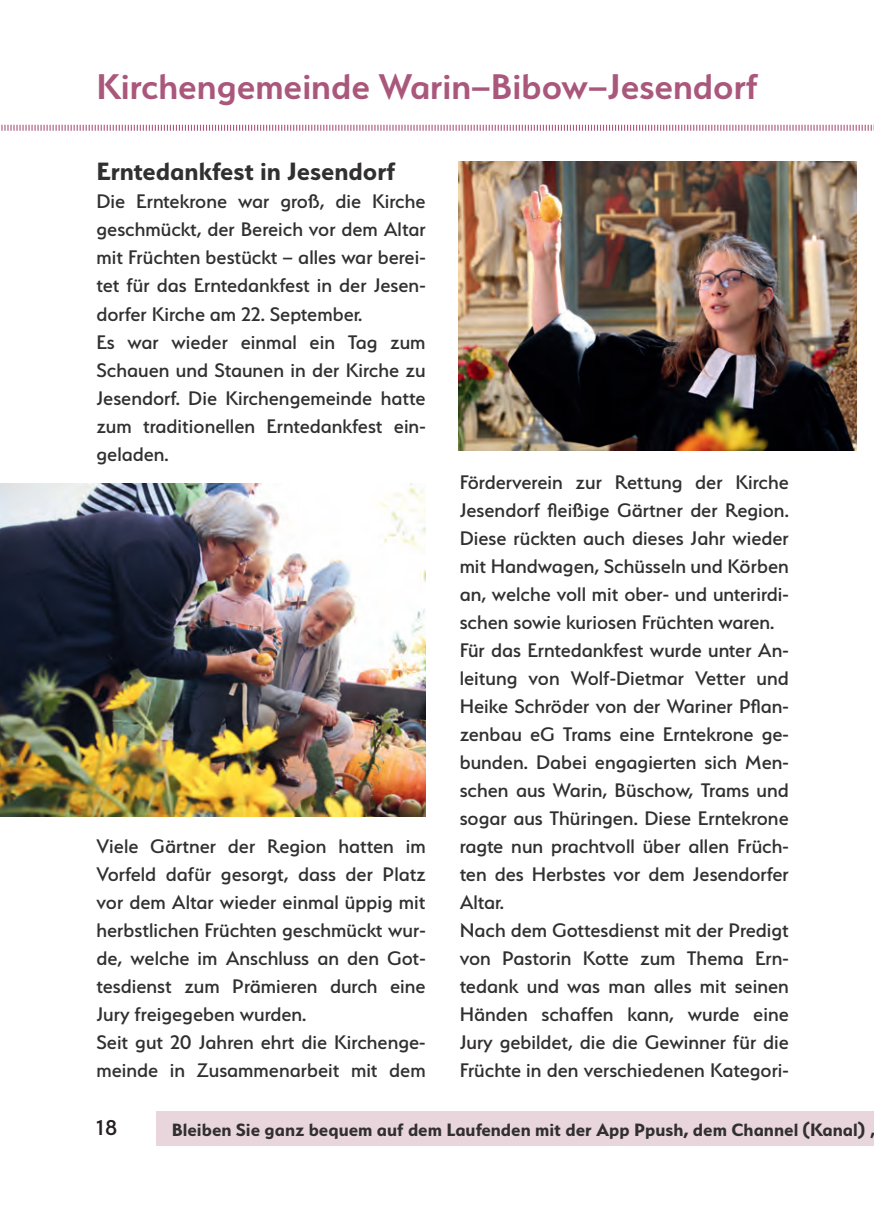
<style>
.page{position:relative;width:874px;height:1225px;background:#fff}
.page>*{position:absolute;margin:0;border:0;box-sizing:border-box;transform-origin:0 0}
.t1{font:600 40px "Serenity";color:#aa577c}
.t2{font:700 28px "Serenity";color:#312f30}
.t3{font:500 24px "Serenity";color:#231f20}
.t4{font:500 22px/28px "Serenity";color:#312f30}
.t5{font:700 20px "Serenity";color:#312f30}
</style>
<div class="page">
<svg style="left:1px;top:124px;width:871px;height:7px"></svg>
<div style="left:156px;top:1111px;width:717px;height:34px;background:#e8d6dc"></div>
<img style="left:458px;top:162px;width:397px;height:288px">
<img style="left:0;top:483px;width:425px;height:333px">
<h1 class="t1" style="left:96px;top:64px;width:663px">Kirchengemeinde Warin–Bibow–Jesendorf</h1>
<p class="t2" style="left:96px;top:156px;width:300px">Erntedankfest in Jesendorf</p>
<p class="t4" style="left:96px;top:187px;width:330px">Die Erntekrone war groß, die Kirche geschmückt, der Bereich vor dem Altar mit Früchten bestückt – alles war berei&shy;tet für das Erntedankfest in der Jesen&shy;dorfer Kirche am 22. September.<br>Es war wieder einmal ein Tag zum Schauen und Staunen in der Kirche zu Jesendorf. Die Kirchengemeinde hatte zum traditionellen Erntedankfest ein&shy;geladen.</p>
<p class="t4" style="left:96px;top:831px;width:330px">Viele Gärtner der Region hatten im Vorfeld dafür gesorgt, dass der Platz vor dem Altar wieder einmal üppig mit herbstlichen Früchten geschmückt wur&shy;de, welche im Anschluss an den Got&shy;tesdienst zum Prämieren durch eine Jury freigegeben wurden.<br>Seit gut 20 Jahren ehrt die Kirchenge&shy;meinde in Zusammenarbeit mit dem</p>
<p class="t4" style="left:459px;top:468px;width:330px">Förderverein zur Rettung der Kirche Jesendorf fleißige Gärtner der Region.<br>Diese rückten auch dieses Jahr wieder mit Handwagen, Schüsseln und Körben an, welche voll mit ober- und unterirdi&shy;schen sowie kuriosen Früchten waren.<br>Für das Erntedankfest wurde unter An&shy;leitung von Wolf-Dietmar Vetter und Heike Schröder von der Wariner Pflan&shy;zenbau eG Trams eine Erntekrone ge&shy;bunden. Dabei engagierten sich Men&shy;schen aus Warin, Büschow, Trams und sogar aus Thüringen. Diese Erntekrone ragte nun prachtvoll über allen Früch&shy;ten des Herbstes vor dem Jesendorfer Altar.<br>Nach dem Gottesdienst mit der Predigt von Pastorin Kotte zum Thema Ern&shy;tedank und was man alles mit seinen Händen schaffen kann, wurde eine Jury gebildet, die die Gewinner für die Früchte in den verschiedenen Kategori-</p>
<p class="t3" style="left:96px;top:1114px;width:22px">18</p>
<p class="t5" style="left:171px;top:1118px;width:694px">Bleiben Sie ganz bequem auf dem Laufenden mit der App Ppush, dem Channel (Kanal)</p>
</div>
